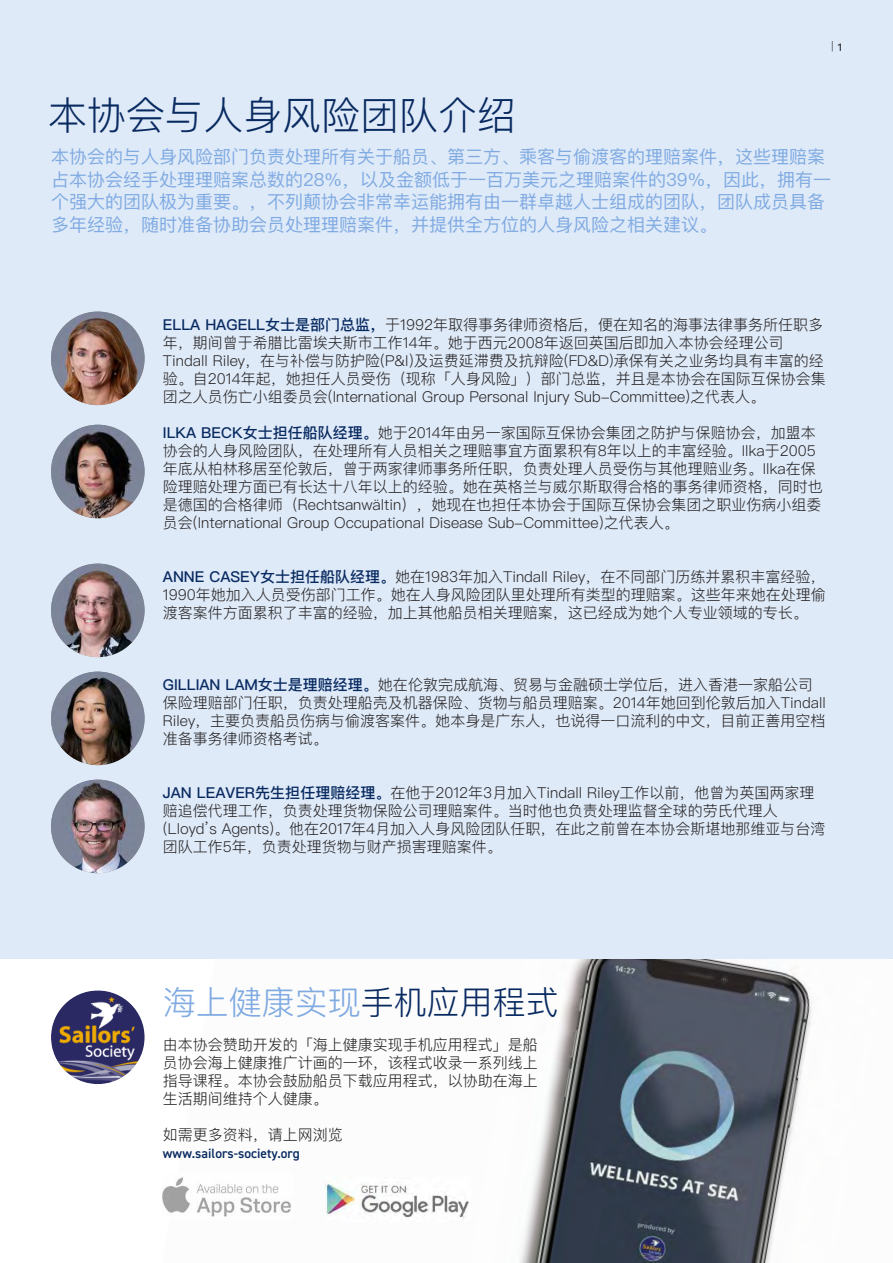
<style>
.page{position:relative;width:893px;height:1263px;background:#dfeaf8}
.page>*{position:absolute;margin:0;border:0;box-sizing:border-box;transform-origin:0 0}
.t1{font:300 39px "Ping Fang SC";color:#082a61}
.t2{font:300 33px "Ping Fang SC";color:#7faae2}
.t3{font:18px/22.5px "Ping Fang SC";color:#7faae2}
.t4{font:300 15px/18px "Ping Fang SC";color:#272526}
.t5{font:600 13.5px "DIN2014";color:#082a61}
.t6{font:300 10.5px "Ping Fang SC";color:#272526}
.s1{font-weight:500}
.s2{font-weight:500;color:#082a61}
.s3{color:#082a61}
</style>
<div class="page">
<img style="left:51px;top:312px;width:94px;height:93px;border-radius:50%">
<img style="left:51px;top:425px;width:94px;height:93px;border-radius:50%">
<img style="left:51px;top:564px;width:94px;height:93px;border-radius:50%">
<img style="left:51px;top:672px;width:94px;height:93px;border-radius:50%">
<img style="left:51px;top:780px;width:94px;height:93px;border-radius:50%">
<div style="left:0;top:960px;width:893px;height:303px;background:#fff"></div>
<img style="left:162px;top:960px;width:650px;height:303px">
<img style="left:325px;top:1177px;width:145px;height:45px">
<img style="left:163px;top:1173px;width:130px;height:46px">
<img style="left:51px;top:990px;width:94px;height:94px;border-radius:50%">
<p class="t6" style="left:831px;top:40px;width:12px">| <span class="s1">1</span></p>
<h1 class="t1" style="left:48px;top:91px;width:470px">本协会与人身风险团队介绍</h1>
<p class="t3" style="left:51px;top:145px;width:782px">本协会的与人身风险部门负责处理所有关于船员、第三方、乘客与偷渡客的理赔案件，这些理赔案占本协会经手处理理赔案总数的28%，以及金额低于一百万美元之理赔案件的39%，因此，拥有一个强大的团队极为重要。，不列颠协会非常幸运能拥有由一群卓越人士组成的团队，团队成员具备多年经验，随时准备协助会员处理理赔案件，并提供全方位的人身风险之相关建议。</p>
<p class="t4" style="left:163px;top:315px;width:664px"><span class="s2">ELLA HAGELL女士是部门总监，</span>于1992年取得事务律师资格后，便在知名的海事法律事务所任职多年，期间曾于希腊比雷埃夫斯市工作14年。她于西元2008年返回英国后即加入本协会经理公司Tindall Riley，在与补偿与防护险(P&amp;I)及运费延滞费及抗辩险(FD&amp;D)承保有关之业务均具有丰富的经验。自2014年起，她担任人员受伤（现称「人身风险」）部门总监，并且是本协会在国际互保协会集团之人员伤亡小组委员会(International Group Personal Injury Sub-Committee)之代表人。</p>
<p class="t4" style="left:163px;top:423px;width:661px"><span class="s2">ILKA BECK女士担任船队经理。</span>她于2014年由另一家国际互保协会集团之防护与保赔协会，加盟本协会的人身风险团队，在处理所有人员相关之理赔事宜方面累积有8年以上的丰富经验。Ilka于2005年底从柏林移居至伦敦后，曾于两家律师事务所任职，负责处理人员受伤与其他理赔业务。Ilka在保险理赔处理方面已有长达十八年以上的经验。她在英格兰与威尔斯取得合格的事务律师资格，同时也是德国的合格律师（Rechtsanwältin），她现在也担任本协会于国际互保协会集团之职业伤病小组委员会(International Group Occupational Disease Sub-Committee)之代表人。</p>
<p class="t4" style="left:163px;top:567px;width:664px;text-align:justify"><span class="s2">ANNE CASEY女士担任船队经理。</span>她在1983年加入Tindall Riley，在不同部门历练并累积丰富经验，1990年她加入人员受伤部门工作。她在人身风险团队里处理所有类型的理赔案。这些年来她在处理偷渡客案件方面累积了丰富的经验，加上其他船员相关理赔案，这已经成为她个人专业领域的专长。</p>
<p class="t4" style="left:163px;top:675px;width:664px"><span class="s2">GILLIAN LAM女士是理赔经理。</span>她在伦敦完成航海、贸易与金融硕士学位后，进入香港一家船公司保险理赔部门任职，负责处理船壳及机器保险、货物与船员理赔案。2014年她回到伦敦后加入Tindall Riley，主要负责船员伤病与偷渡客案件。她本身是广东人，也说得一口流利的中文，目前正善用空档准备事务律师资格考试。</p>
<p class="t4" style="left:163px;top:783px;width:664px"><span class="s2">JAN LEAVER先生担任理赔经理。</span>在他于2012年3月加入Tindall Riley工作以前，他曾为英国两家理赔追偿代理工作，负责处理货物保险公司理赔案件。当时他也负责处理监督全球的劳氏代理人(Lloyd’s Agents)。他在2017年4月加入人身风险团队任职，在此之前曾在本协会斯堪地那维亚与台湾团队工作5年，负责处理货物与财产损害理赔案件。</p>
<h2 class="t2" style="left:163px;top:982px;width:397px">海上健康实现<span class="s3">手机应用程式</span></h2>
<p class="t4" style="left:163px;top:1036px;width:376px;text-align:justify">由本协会赞助开发的「海上健康实现手机应用程式」是船员协会海上健康推广计画的一环，该程式收录一系列线上指导课程。本协会鼓励船员下载应用程式，以协助在海上生活期间维持个人健康。</p>
<p class="t4" style="left:163px;top:1126px;width:181px">如需更多资料，请上网浏览</p>
<p class="t5" style="left:163px;top:1149px;width:139px">www.sailors-society.org</p>
</div>
